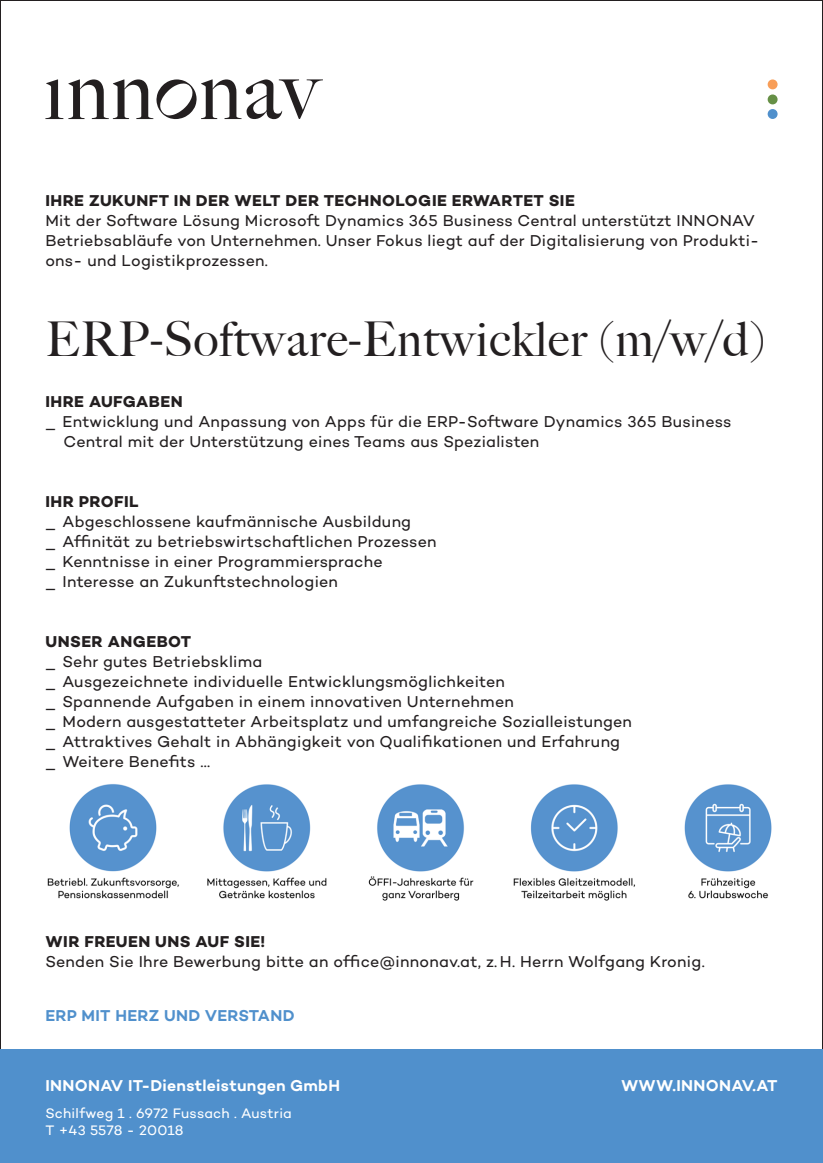
<style>
.page{position:relative;width:823px;height:1163px;background:#fff}
.page>*{position:absolute;margin:0;border:0;box-sizing:border-box;transform-origin:0 0}
.t1{font:500 48px "Big Caslon";letter-spacing:.02em;color:#231f20}
.t2{font:16px/20px "Campton";letter-spacing:.015em;color:#231f20}
.t3{font:700 16px "Campton";letter-spacing:.03em;color:#231f20}
.t4{font:600 16px "Campton";letter-spacing:.02em;color:#fff}
.t5{font:600 16px "Campton";letter-spacing:.02em;color:#5090cc}
.t6{font:14px "Campton";letter-spacing:.015em;color:#fff}
</style>
<div class="page">
<div style="left:767px;top:109px;width:10px;height:10px;background:#5090cc;border-radius:50%"></div>
<div style="left:767px;top:94px;width:10px;height:10px;background:#669046;border-radius:50%"></div>
<div style="left:767px;top:79px;width:10px;height:10px;background:#f89e58;border-radius:50%"></div>
<svg style="left:45px;top:79px;width:278px;height:40px"></svg>
<div style="left:0;top:1049px;width:822px;height:113px;background:#5090cc"></div>
<img style="left:47px;top:784px;width:725px;height:117px">
<p class="t3" style="left:45px;top:190px;width:530px">IHRE ZUKUNFT IN DER WELT DER TECHNOLOGIE ERWARTET SIE</p>
<p class="t2" style="left:45px;top:210px;width:715px">Mit der Software Lösung Microsoft Dynamics 365 Business Central unterstützt INNONAV<br>Betriebsabläufe von Unternehmen. Unser Fokus liegt auf der Digitalisierung von Produkti&shy;ons- und Logistikprozessen.</p>
<p class="t1" style="left:45px;top:299px;width:720px">ERP-Software-Entwickler (m/w/d)</p>
<p class="t3" style="left:45px;top:391px;width:138px">IHRE AUFGABEN</p>
<p class="t2" style="left:45px;top:411px;width:687px">_ Entwicklung und Anpassung von Apps für die ERP-Software Dynamics 365 Business</p>
<p class="t2" style="left:63px;top:431px;width:477px">Central mit der Unterstützung eines Teams aus Spezialisten</p>
<p class="t3" style="left:45px;top:491px;width:94px">IHR PROFIL</p>
<p class="t2" style="left:45px;top:511px;width:367px">_ Abgeschlossene kaufmännische Ausbildung</p>
<p class="t2" style="left:45px;top:531px;width:392px">_ Affinität zu betriebswirtschaftlichen Prozessen</p>
<p class="t2" style="left:45px;top:551px;width:338px">_ Kenntnisse in einer Programmiersprache</p>
<p class="t2" style="left:45px;top:571px;width:294px">_ Interesse an Zukunftstechnologien</p>
<p class="t3" style="left:45px;top:631px;width:147px">UNSER ANGEBOT</p>
<p class="t2" style="left:45px;top:651px;width:218px">_ Sehr gutes Betriebsklima</p>
<p class="t2" style="left:45px;top:671px;width:461px">_ Ausgezeichnete individuelle Entwicklungsmöglichkeiten</p>
<p class="t2" style="left:45px;top:691px;width:469px">_ Spannende Aufgaben in einem innovativen Unternehmen</p>
<p class="t2" style="left:45px;top:711px;width:587px">_ Modern ausgestatteter Arbeitsplatz und umfangreiche Sozialleistungen</p>
<p class="t2" style="left:45px;top:731px;width:576px">_ Attraktives Gehalt in Abhängigkeit von Qualifikationen und Erfahrung</p>
<p class="t2" style="left:45px;top:751px;width:166px">_ Weitere Benefits ...</p>
<p class="t3" style="left:45px;top:931px;width:221px">WIR FREUEN UNS AUF SIE!</p>
<p class="t2" style="left:45px;top:951px;width:660px">Senden Sie Ihre Bewerbung bitte an office@innonav.at, z. H. Herrn Wolfgang Kronig.</p>
<p class="t5" style="left:45px;top:1005px;width:250px">ERP MIT HERZ UND VERSTAND</p>
<p class="t4" style="left:45px;top:1074px;width:296px">INNONAV IT-Dienstleistungen GmbH</p>
<p class="t6" style="left:45px;top:1104px;width:248px">Schilfweg 1 . 6972 Fussach . Austria</p>
<p class="t6" style="left:45px;top:1120px;width:139px">T +43 5578 - 20018</p>
<p class="t4" style="left:620px;top:1074px;width:158px">WWW.INNONAV.AT</p>
</div>
